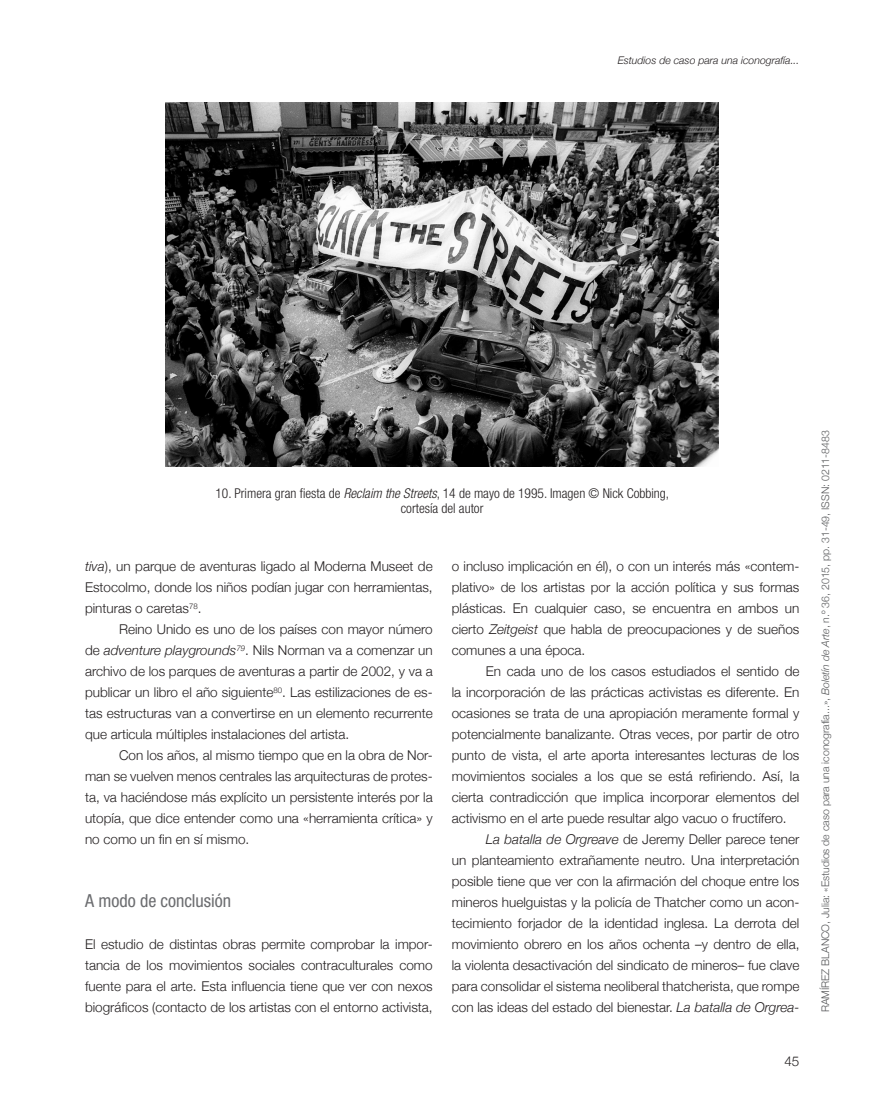
<style>
.page{position:relative;width:893px;height:1106px;background:#fff}
.page>*{position:absolute;margin:0;border:0;box-sizing:border-box;transform-origin:0 0}
.t1{font:condensed 18px "Helvetica Neue";color:#6c6d70}
.t2{font:300 13.5px/21px "Helvetica Neue";color:#231f20;text-align:justify}
.t3{font:300 condensed 13.5px/15px "Helvetica Neue";color:#231f20;text-align:center}
.t4{font:300 10.5px "Helvetica Neue";color:#57585a}
.t5{font:italic 300 10.5px "Helvetica Neue";color:#231f20}
.s1{font-style:italic}
</style>
<div class="page">
<img style="left:166px;top:102px;width:552px;height:364px">
<p class="t5" style="left:618px;top:52px;width:183px">Estudios de caso para una iconografía...</p>
<p class="t3" style="left:215px;top:485px;width:455px">10. Primera gran fiesta de <span class="s1">Reclaim the Streets</span>, 14 de mayo de 1995. Imagen © Nick Cobbing, cortesía del autor</p>
<p class="t2" style="left:85px;top:555px;width:349px"><span class="s1">tiva</span>), un parque de aventuras ligado al Moderna Museet de Estocolmo, donde los niños podían jugar con herramientas, pinturas o caretas<sup>78</sup>.</p>
<p class="t2" style="left:85px;top:618px;width:349px;text-indent:34px">Reino Unido es uno de los países con mayor número de <span class="s1">adventure playgrounds</span><sup>79</sup>. Nils Norman va a comenzar un archivo de los parques de aventuras a partir de 2002, y va a publicar un libro el año siguiente<sup>80</sup>. Las estilizaciones de es&shy;tas estructuras van a convertirse en un elemento recurrente que articula múltiples instalaciones del artista.</p>
<p class="t2" style="left:85px;top:744px;width:349px;text-indent:34px">Con los años, al mismo tiempo que en la obra de Nor&shy;man se vuelven menos centrales las arquitecturas de protes&shy;ta, va haciéndose más explícito un persistente interés por la utopía, que dice entender como una «herramienta crítica» y no como un fin en sí mismo.</p>
<h1 class="t1" style="left:85px;top:890px;width:148px">A modo de conclusión</h1>
<p class="t2" style="left:85px;top:933px;width:349px">El estudio de distintas obras permite comprobar la impor&shy;tancia de los movimientos sociales contraculturales como fuente para el arte. Esta influencia tiene que ver con nexos biográficos (contacto de los artistas con el entorno activista,</p>
<p class="t2" style="left:452px;top:555px;width:349px">o incluso implicación en él), o con un interés más «contem&shy;plativo» de los artistas por la acción política y sus formas plásticas. En cualquier caso, se encuentra en ambos un cierto <span class="s1">Zeitgeist</span> que habla de preocupaciones y de sueños comunes a una época.</p>
<p class="t2" style="left:486px;top:660px;width:315px">En cada uno de los casos estudiados el sentido de</p>
<p class="t2" style="left:452px;top:681px;width:349px">la incorporación de las prácticas activistas es diferente. En</p>
<p class="t2" style="left:452px;top:702px;width:349px">ocasiones se trata de una apropiación meramente formal y</p>
<p class="t2" style="left:452px;top:723px;width:349px">potencialmente banalizante. Otras veces, por partir de otro</p>
<p class="t2" style="left:452px;top:744px;width:349px">punto de vista, el arte aporta interesantes lecturas de los</p>
<p class="t2" style="left:452px;top:765px;width:349px">movimientos sociales a los que se está refiriendo. Así, la</p>
<p class="t2" style="left:452px;top:786px;width:349px">cierta contradicción que implica incorporar elementos del</p>
<p class="t2" style="left:452px;top:807px;width:336px">activismo en el arte puede resultar algo vacuo o fructífero.</p>
<p class="t2" style="left:486px;top:828px;width:315px"><span class="s1">La batalla de Orgreave</span> de Jeremy Deller parece tener</p>
<p class="t2" style="left:452px;top:849px;width:349px">un planteamiento extrañamente neutro. Una interpretación</p>
<p class="t2" style="left:452px;top:870px;width:349px">posible tiene que ver con la afirmación del choque entre los</p>
<p class="t2" style="left:452px;top:891px;width:349px">mineros huelguistas y la policía de Thatcher como un acon-</p>
<p class="t2" style="left:452px;top:912px;width:349px">tecimiento forjador de la identidad inglesa. La derrota del</p>
<p class="t2" style="left:452px;top:933px;width:349px">movimiento obrero en los años ochenta –y dentro de ella,</p>
<p class="t2" style="left:452px;top:954px;width:349px">la violenta desactivación del sindicato de mineros– fue clave</p>
<p class="t2" style="left:452px;top:975px;width:349px">para consolidar el sistema neoliberal thatcherista, que rompe</p>
<p class="t2" style="left:452px;top:996px;width:349px">con las ideas del estado del bienestar. <span class="s1">La batalla de Orgrea-</span></p>
<p class="t2" style="left:784px;top:1049px;width:17px">45</p>
<p class="t4" style="left:817px;top:1012px;width:583px;rotate:-90deg">Ramírez Blanco, Julia: «Estudios de caso para una iconografía...», <span class="s1">Boletín de Arte</span>, n.º 36, 2015, pp. 31-49, ISSN: 0211-8483</p>
</div>
